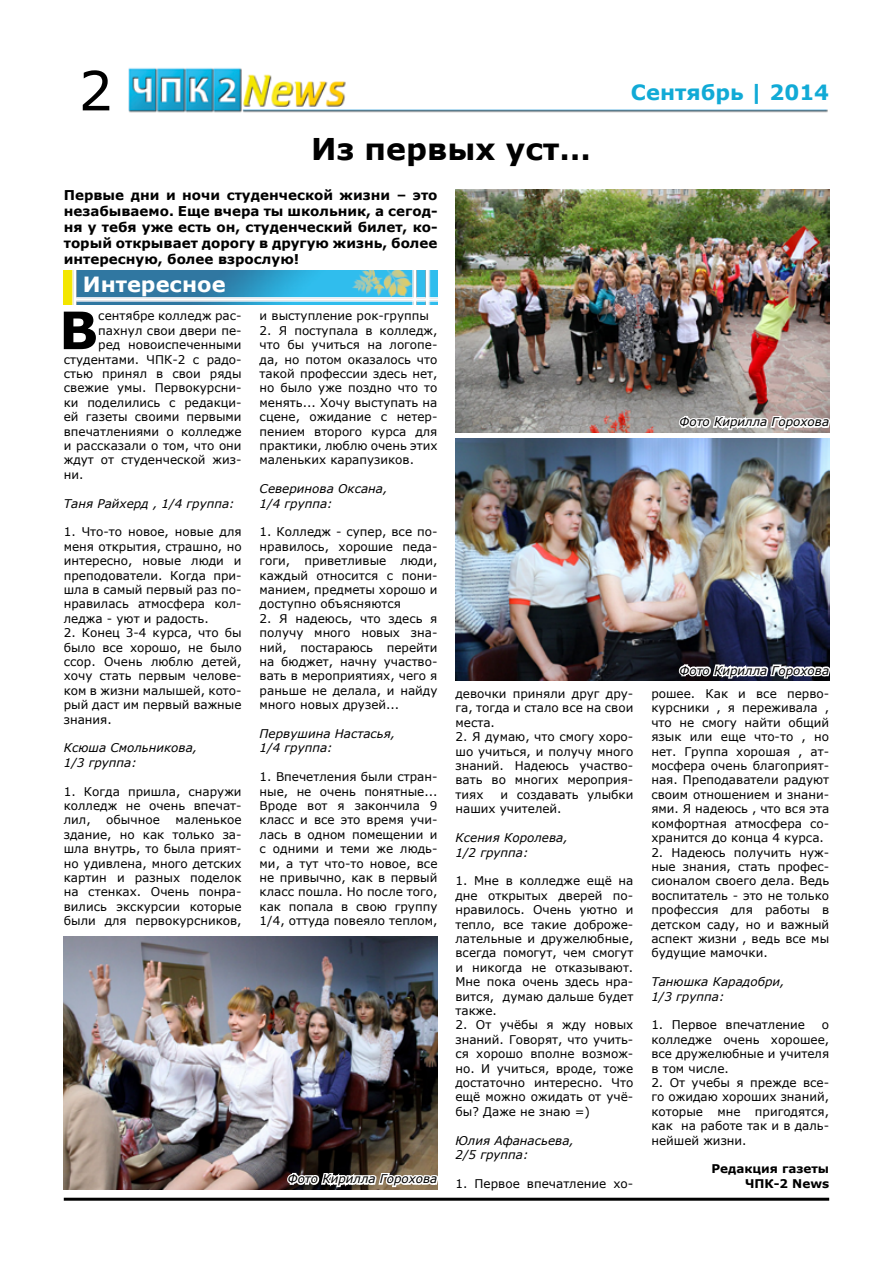
<style>
.page{position:relative;width:893px;height:1263px;background:#fff}
.page>*{position:absolute;margin:0;border:0;box-sizing:border-box;transform-origin:0 0}
.t1{font:54px "Verdana";color:#000}
.t2{font:700 51.6px "Verdana";color:#000}
.t3{font:700 30px "Verdana";color:#000}
.t4{font:700 21px "Verdana";color:#11aad6}
.t5{font:700 21px "Verdana";color:#fff}
.t6{font:700 13.5px/16.2px "Verdana";color:#000;text-align:justify}
.t7{font:12px/14.4px "Verdana";color:#000;text-align:justify}
.t8{font:italic 12px/14.4px "Verdana";color:#000}
.t9{font:700 12px/14.4px "Verdana";color:#000;text-align:right}
</style>
<div class="page">
<hr style="left:64px;top:1198px;width:765px;height:3px;background:#000">
<img style="left:128px;top:67px;width:700px;height:46px">
<img style="left:64px;top:270px;width:373px;height:35px">
<img style="left:64px;top:937px;width:373px;height:252px">
<img style="left:455px;top:190px;width:374px;height:242px">
<img style="left:455px;top:438px;width:374px;height:243px">
<svg style="left:676px;top:398px;width:154px;height:35px"></svg>
<svg style="left:676px;top:646px;width:154px;height:35px"></svg>
<svg style="left:285px;top:1155px;width:153px;height:35px"></svg>
<h1 class="t1" style="left:79px;top:54px;width:36px">2</h1>
<h3 class="t4" style="left:631px;top:77px;width:200px">Сентябрь | 2014</h3>
<h3 class="t3" style="left:311px;top:128px;width:281px">Из первых уст…</h3>
<p class="t6" style="left:64px;top:186px;width:375px">Первые дни и ночи студенческой жизни – это незабываемо. Еще вчера ты школьник, а сегод&shy;ня у тебя уже есть он, студенческий билет, ко&shy;торый открывает дорогу в другую жизнь, более интересную, более взрослую!</p>
<h3 class="t5" style="left:83px;top:270px;width:144px">Интересное</h3>
<h2 class="t2" style="left:59px;top:294px;width:41px">В</h2>
<p class="t7" style="left:98px;top:309px;width:145px">сентябре колледж рас-</p>
<p class="t7" style="left:260px;top:309px;width:171px">и выступление рок-группы</p>
<p class="t7" style="left:260px;top:323px;width:179px">2. Я поступала в колледж, что бы учиться на логопе&shy;да, но потом оказалось что такой профессии здесь нет, но было уже поздно что то менять... Хочу выступать на сцене, ожидание с нетер&shy;пением второго курса для практики, люблю очень этих маленьких карапузиков.</p>
<p class="t8" style="left:260px;top:481px;width:129px">Северинова Оксана,<br>1/4 группа:</p>
<p class="t7" style="left:260px;top:525px;width:179px">1. Колледж - супер, все по&shy;нравилось, хорошие педа&shy;гоги, приветливые люди, каждый относится с пони&shy;манием, предметы хорошо и доступно объясняются</p>
<p class="t7" style="left:260px;top:611px;width:179px">2. Я надеюсь, что здесь я получу много новых зна&shy;ний, постараюсь перейти на бюджет, начну участво&shy;вать в мероприятиях, чего я раньше не делала, и найду много новых друзей...</p>
<p class="t8" style="left:260px;top:726px;width:137px">Первушина Настасья,<br>1/4 группа:</p>
<p class="t7" style="left:260px;top:769px;width:179px">1. Впечетления были стран&shy;ные, не очень понятные...<br>Вроде вот я закончила 9 класс и все это время учи&shy;лась в одном помещении и с одними и теми же людь&shy;ми, а тут что-то новое, все не привычно, как в первый класс пошла. Но после того, как попала в свою группу 1/4, оттуда повеяло теплом,</p>
<p class="t7" style="left:98px;top:323px;width:145px">пахнул свои двери пе-</p>
<p class="t7" style="left:98px;top:337px;width:145px">ред новоиспеченными</p>
<p class="t7" style="left:64px;top:352px;width:179px">студентами. ЧПК-2 с радо-</p>
<p class="t7" style="left:64px;top:366px;width:179px">стью принял в свои ряды</p>
<p class="t7" style="left:64px;top:381px;width:179px">свежие умы. Первокурсни-</p>
<p class="t7" style="left:64px;top:395px;width:179px">ки поделились с редакци-</p>
<p class="t7" style="left:64px;top:409px;width:179px">ей газеты своими первыми</p>
<p class="t7" style="left:64px;top:424px;width:179px">впечатлениями о колледже</p>
<p class="t7" style="left:64px;top:438px;width:179px">и рассказали о том, что они</p>
<p class="t7" style="left:64px;top:453px;width:179px">ждут от студенческой жиз-</p>
<p class="t7" style="left:64px;top:467px;width:21px">ни.</p>
<p class="t8" style="left:64px;top:496px;width:172px">Таня Райхерд , 1/4 группа:</p>
<p class="t7" style="left:64px;top:525px;width:179px">1. Что-то новое, новые для меня открытия, страшно, но интересно, новые люди и преподователи. Когда при&shy;шла в самый первый раз по&shy;нравилась атмосфера кол&shy;леджа - уют и радость.</p>
<p class="t7" style="left:64px;top:625px;width:179px">2. Конец 3-4 курса, что бы было все хорошо, не было ссор. Очень люблю детей, хочу стать первым челове&shy;ком в жизни малышей, кото&shy;рый даст им первый важные знания.</p>
<p class="t8" style="left:64px;top:741px;width:135px">Ксюша Смольникова,<br>1/3 группа:</p>
<p class="t7" style="left:64px;top:784px;width:179px">1. Когда пришла, снаружи колледж не очень впечат&shy;лил,</p>
<p class="t7" style="left:455px;top:686px;width:179px">девочки приняли друг дру&shy;га, тогда и стало все на свои места.</p>
<p class="t7" style="left:455px;top:730px;width:179px">2. Я думаю, что смогу хоро&shy;шо учиться, и получу много знаний. Надеюсь участво&shy;вать во многих мероприя&shy;тиях</p>
<p class="t7" style="left:455px;top:787px;width:179px;text-indent:45px">и создавать улыбки наших учителей.</p>
<p class="t8" style="left:455px;top:830px;width:114px">Ксения Королева,<br>1/2 группа:</p>
<p class="t7" style="left:455px;top:874px;width:179px">1. Мне в колледже ещё на дне открытых дверей по&shy;нравилось. Очень уютно и тепло, все такие доброже&shy;лательные и дружелюбные, всегда помогут, чем смогут и никогда не отказывают.<br>Мне пока очень здесь нра&shy;вится, думаю дальше будет также.</p>
<p class="t7" style="left:455px;top:1018px;width:179px">2. От учёбы я жду новых знаний. Говорят, что учить&shy;ся хорошо вполне возмож&shy;но. И учиться, вроде, тоже достаточно интересно. Что ещё можно ожидать от учё&shy;бы? Даже не знаю =)</p>
<p class="t8" style="left:455px;top:1133px;width:120px">Юлия Афанасьева,<br>2/5 группа:</p>
<p class="t7" style="left:455px;top:1176px;width:179px">1. Первое впечатление хо-</p>
<p class="t7" style="left:106px;top:813px;width:55px">обычное</p>
<p class="t7" style="left:64px;top:813px;width:179px;text-indent:112px">маленькое здание, но как только за&shy;шла внутрь, то была прият&shy;но удивлена, много детских картин и разных поделок на стенках. Очень понра&shy;вились экскурсии которые были для первокурсников,</p>
<p class="t8" style="left:288px;top:1171px;width:151px">Фото Кирилла Горохова</p>
<p class="t8" style="left:680px;top:415px;width:151px">Фото Кирилла Горохова</p>
<p class="t8" style="left:680px;top:663px;width:151px">Фото Кирилла Горохова</p>
<p class="t7" style="left:651px;top:686px;width:179px">рошее. Как и все перво&shy;курсники , я переживала , что не смогу найти общий язык или еще что-то , но нет. Группа хорошая , ат&shy;мосфера очень благоприят&shy;ная. Преподаватели радуют своим отношением и знани&shy;ями. Я надеюсь , что вся эта комфортная атмосфера со&shy;хранится до конца 4 курса.</p>
<p class="t7" style="left:651px;top:845px;width:179px">2. Надеюсь получить нуж&shy;ные знания, стать профес&shy;сионалом своего дела. Ведь воспитатель - это не только профессия для работы в детском саду, но и важный аспект жизни , ведь все мы будущие мамочки.</p>
<p class="t8" style="left:651px;top:974px;width:135px">Танюшка Карадобри,<br>1/3 группа:</p>
<p class="t7" style="left:651px;top:1018px;width:155px">1. Первое впечатление</p>
<p class="t7" style="left:651px;top:1018px;width:179px;text-indent:171px">о колледже очень хорошее, все дружелюбные и учителя в том числе.</p>
<p class="t7" style="left:651px;top:1075px;width:179px">2. От учебы я прежде все&shy;го ожидаю хороших знаний, которые мне пригодятся, как на работе так и в даль&shy;нейшей жизни.</p>
<p class="t9" style="left:711px;top:1161px;width:119px">Редакция газеты<br>ЧПК-2 News</p>
</div>
